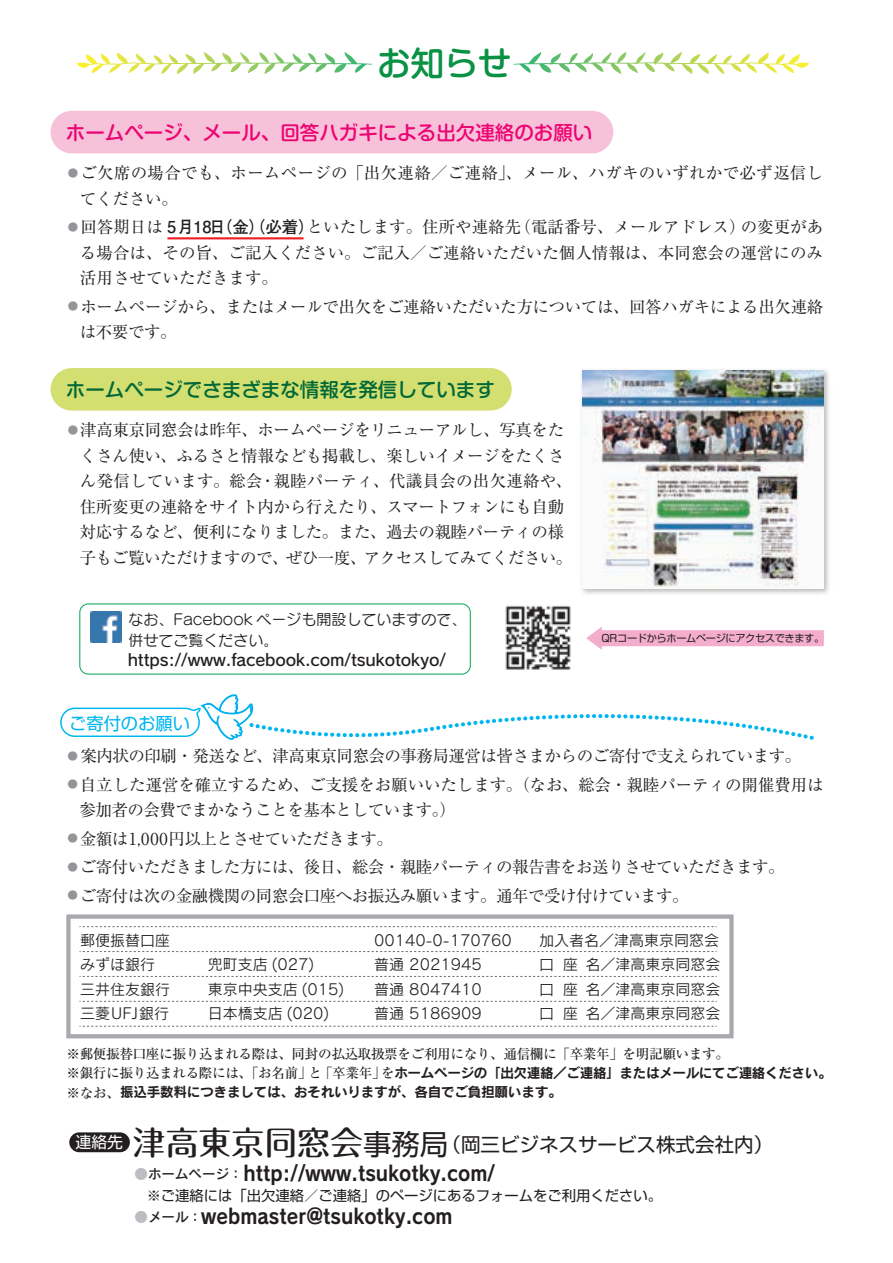
<style>
.page{position:relative;width:893px;height:1263px;background:#fff}
.page>*{position:absolute;margin:0;border:0;box-sizing:border-box;transform-origin:0 0}
.t1{font:500 33.6px "Shin M Go Pr 6";color:#099244}
.t2{font:500 32.85px "Maru Fo Pro";color:#231f20}
.t3{font:21px "Rodin Pro B";color:#231f20;scale:.9 1}
.t4{font:500 19.5px "Shin M Go Pr 6";color:#ed0372}
.t5{font:500 19.5px "Shin M Go Pr 6";color:#036837}
.t6{font:19.5px "Shin Go Pr 6";color:#231f20}
.t7{font:17.25px "Shin Go Pr 6";color:#00b6f0}
.t8{font:16.5px/25.5px "Ryumin Pr 6";letter-spacing:-.02em;color:#231f20}
.t9{font:16.5px/25.5px "Ryumin Pr 6";color:#231f20}
.t10{font:16.5px "Ryumin Pr 6";letter-spacing:.015em;color:#231f20}
.t11{font:16.5px "Rodin Pro DB";letter-spacing:-.01em;color:#231f20}
.t12{font:700 16.5px "Futo Go B101 Pr 6";color:#231f20}
.t13{font:15.9px "Shin Go Pr 6";color:#fff}
.t14{font:15px "Rodin Pro M";color:#231f20}
.t15{font:15px/21px "Seurat Pro M";color:#231f20}
.t16{font:14.25px "Shin Go Pr 6";color:#231f20}
.t17{font:500 13.65px "Ryumin Pr 6";letter-spacing:-.03em;color:#231f20}
.t18{font:13.65px "Rodin Pro B";letter-spacing:-.02em;color:#231f20}
.t19{font:13.5px "Rodin Pro DB";color:#231f20}
.t20{font:10.5px "Ryumin Pr 6";color:#939598}
.t21{font:10.2px "Shin Go Pr 6";letter-spacing:-.035em;color:#231f20}
.s1{font-family:"Ryumin Pr 6";font-weight:400}
.s2{font-family:"Ryumin Pr 6";font-weight:500}
.s3{font-family:"Shin Go Pr 6";font-weight:400;font-size:28.35px}
.s4{color:#bcbdc0}
</style>
<div class="page">
<div style="left:66px;top:914px;width:668px;height:124px;border:4px solid #a8a9ad"></div>
<div style="left:79px;top:603px;width:392px;height:71px;border:1px solid #00a54f;border-radius:9px"></div>
<div style="left:51px;top:368px;width:461px;height:43px;background:#d3e071;border-radius:21px"></div>
<div style="left:51px;top:111px;width:562px;height:42px;background:#f7c1d9;border-radius:21px"></div>
<svg style="left:77px;top:53px;width:136px;height:21px"></svg>
<svg style="left:513px;top:52px;width:168px;height:21px"></svg>
<svg style="left:586px;top:627px;width:238px;height:23px"></svg>
<hr style="left:167px;top:237px;width:137px;height:2px;background:#ee1d23">
<svg style="left:80px;top:926px;width:637px;height:1px"></svg>
<svg style="left:80px;top:951px;width:637px;height:1px"></svg>
<svg style="left:80px;top:976px;width:637px;height:1px"></svg>
<svg style="left:80px;top:1001px;width:637px;height:1px"></svg>
<svg style="left:80px;top:1026px;width:637px;height:1px"></svg>
<div style="left:69px;top:1132px;width:61px;height:20px;background:#231f20;border-radius:10px"></div>
<img style="left:91px;top:612px;width:30px;height:30px">
<img style="left:581px;top:370px;width:248px;height:224px">
<img style="left:582px;top:370px;width:241px;height:218px">
<img style="left:505px;top:605px;width:66px;height:65px">
<svg style="left:60px;top:694px;width:754px;height:46px"></svg>
<h1 class="t1" style="left:377px;top:36px;width:136px">お知らせ</h1>
<p class="t4" style="left:66px;top:117px;width:528px">ホームページ、メール、回答ハガキによる出欠連絡のお願い</p>
<p class="t10" style="left:80px;top:160px;width:744px">ご欠席の場合でも、ホームページの「出欠連絡／ご連絡」、メール、ハガキのいずれかで必ず返信し</p>
<p class="t20" style="left:68px;top:165px;width:12px">●</p>
<p class="t8" style="left:80px;top:185px;width:100px">てください。</p>
<p class="t9" style="left:515px;top:213px;width:232px">（電話番号、メールアドレス）</p>
<p class="t12" style="left:80px;top:214px;width:236px"><span class="s1">回答期日は</span> 5月18 （日金）（必着）</p>
<p class="t9" style="left:307px;top:213px;width:216px">といたします。住所や連絡先</p>
<p class="t20" style="left:68px;top:219px;width:12px">●</p>
<p class="t8" style="left:741px;top:213px;width:84px">の変更があ</p>
<p class="t9" style="left:80px;top:239px;width:745px">る場合は、その旨、ご記入ください。ご記入／ご連絡いただいた個人情報は、本同窓会の運営にのみ活用させていただきます。</p>
<p class="t8" style="left:80px;top:293px;width:744px">ホームページから、またはメールで出欠をご連絡いただいた方については、回答ハガキによる出欠連絡</p>
<p class="t20" style="left:68px;top:298px;width:12px">●</p>
<p class="t8" style="left:80px;top:318px;width:98px">は不要です。</p>
<p class="t5" style="left:66px;top:374px;width:431px">ホームページでさまざまな情報を発信しています</p>
<p class="t8" style="left:80px;top:417px;width:485px">津高東京同窓会は昨年、ホームページをリニューアルし、写真をた</p>
<p class="t20" style="left:68px;top:422px;width:12px">●</p>
<p class="t8" style="left:259px;top:442px;width:315px;text-indent:-179px">くさん使い、ふるさと情報なども掲載し、楽しいイメージをたくさ・親睦パーティ、代議員会の出欠連絡や、</p>
<p class="t10" style="left:80px;top:468px;width:184px">ん発信しています。総会</p>
<p class="t8" style="left:80px;top:493px;width:486px">住所変更の連絡をサイト内から行えたり、スマートフォンにも自動</p>
<p class="t8" style="left:80px;top:519px;width:486px">対応するなど、便利になりました。また、過去の親睦パーティの様</p>
<p class="t8" style="left:364px;top:544px;width:210px">アクセスしてみてください。</p>
<p class="t8" style="left:80px;top:544px;width:210px">子もご覧いただけますので、</p>
<p class="t8" style="left:286px;top:544px;width:82px">ぜひ一度、</p>
<p class="t15" style="left:128px;top:608px;width:339px">なお、Facebook ページも開設していますので、併せてご覧ください。</p>
<p class="t11" style="left:128px;top:649px;width:320px">https://www.facebook.com/tsukotokyo/</p>
<p class="t7" style="left:69px;top:709px;width:122px">ご寄付のお願い</p>
<p class="t21" style="left:601px;top:630px;width:224px">QRコードからホームページにアクセスできます。</p>
<p class="t8" style="left:80px;top:742px;width:722px">案内状の印刷・発送など、津高東京同窓会の事務局運営は皆さまからのご寄付で支えられています。</p>
<p class="t20" style="left:68px;top:748px;width:12px">●</p>
<p class="t8" style="left:80px;top:771px;width:745px">自立した運営を確立するため、ご支援をお願いいたします。（なお、総会・親睦パーティの開催費用は</p>
<p class="t20" style="left:68px;top:776px;width:12px">●</p>
<p class="t8" style="left:80px;top:795px;width:378px;line-height:28.5px">参加者の会費でまかなうことを基本としています (。金額は1,000円以上とさせていただきます。</p>
<p class="t20" style="left:68px;top:830px;width:12px">●</p>
<p class="t8" style="left:80px;top:853px;width:706px">ご寄付いただきました方には、後日、総会・親睦パーティの報告書をお送りさせていただきます。</p>
<p class="t20" style="left:68px;top:859px;width:12px">●</p>
<p class="t8" style="left:80px;top:882px;width:610px">ご寄付は次の金融機関の同窓会口座へお振込み願います。通年で受け付けています。</p>
<p class="t20" style="left:68px;top:887px;width:12px">●</p>
<p class="t14" style="left:80px;top:930px;width:121px">郵便振替口座　　</p>
<p class="t14" style="left:374px;top:930px;width:139px">00140-0-170760</p>
<p class="t14" style="left:539px;top:930px;width:181px">加入者名／津高東京同窓会</p>
<p class="t14" style="left:80px;top:955px;width:76px">みずほ銀行</p>
<p class="t14" style="left:208px;top:955px;width:108px">兜町支店 (027)</p>
<p class="t14" style="left:374px;top:955px;width:109px">普通 2021945</p>
<p class="t14" style="left:539px;top:955px;width:16px">口</p>
<p class="t14" style="left:563px;top:955px;width:16px">座</p>
<p class="t14" style="left:585px;top:955px;width:136px">名／津高東京同窓会</p>
<p class="t14" style="left:80px;top:979px;width:92px">三井住友銀行</p>
<p class="t14" style="left:208px;top:979px;width:138px">東京中央支店 (015)</p>
<p class="t14" style="left:374px;top:979px;width:109px">普通 8047410</p>
<p class="t14" style="left:539px;top:979px;width:16px">口</p>
<p class="t14" style="left:563px;top:979px;width:16px">座</p>
<p class="t14" style="left:585px;top:979px;width:136px">名／津高東京同窓会</p>
<p class="t14" style="left:208px;top:1004px;width:123px">日本橋支店 (020)</p>
<p class="t14" style="left:585px;top:1004px;width:136px">名／津高東京同窓会</p>
<p class="t14" style="left:80px;top:1004px;width:91px">三菱UFJ銀行</p>
<p class="t17" style="left:66px;top:1043px;width:664px">※郵便振替口座に振り込まれる際は、同封の払込取扱票をご利用になり、通信欄に「卒業年」を明記願います。</p>
<p class="t18" style="left:381px;top:1064px;width:452px"><span class="s2">を</span>ホームページの「出欠連絡／ご連絡」またはメールにてご連絡ください。</p>
<p class="t14" style="left:563px;top:1004px;width:16px">座</p>
<p class="t14" style="left:374px;top:1004px;width:109px">普通 5186909</p>
<p class="t14" style="left:539px;top:1004px;width:16px">口</p>
<p class="t17" style="left:319px;top:1062px;width:68px">「卒業年」</p>
<p class="t17" style="left:66px;top:1062px;width:247px">※銀行に振り込まれる際には、「お名前」</p>
<p class="t18" style="left:66px;top:1083px;width:497px"><span class="s2">※なお、</span>振込手数料につきましては、おそれいりますが、各自でご負担願います。</p>
<p class="t6" style="left:442px;top:1129px;width:333px">（岡三ビジネスサービス株式会社内(</p>
<p class="t17" style="left:309px;top:1062px;width:15px">と</p>
<h2 class="t2" style="left:133px;top:1116px;width:317px">津高東京同窓会<span class="s3">事務局</span></h2>
<p class="t3" style="left:243px;top:1158px;width:281px">http://www.tsukotky.com/</p>
<p class="t13" style="left:76px;top:1129px;width:49px">連絡先</p>
<p class="t19" style="left:135px;top:1165px;width:109px"><span class="s4">●</span>ホームページ：</p>
<p class="t3" style="left:201px;top:1202px;width:281px">webmaster@tsukotky.com</p>
<p class="t16" style="left:147px;top:1184px;width:517px">※ご連絡には「出欠連絡／ご連絡」のページにあるフォームをご利用ください。</p>
<p class="t19" style="left:135px;top:1208px;width:69px"><span class="s4">●</span>メール：</p>
</div>
